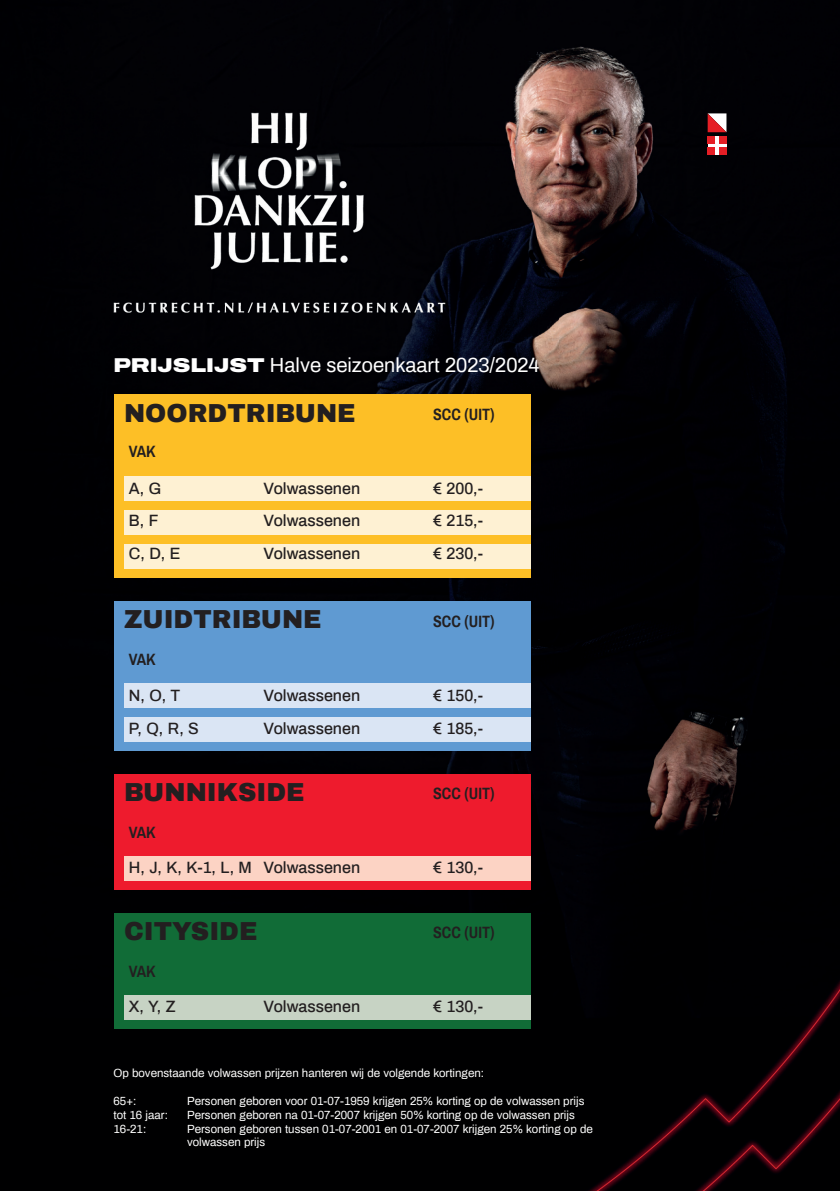
<style>
.page{position:relative;width:840px;height:1191px;background:#fff}
.page>*{position:absolute;margin:0;border:0;box-sizing:border-box;transform-origin:0 0}
.t1{font:900 25.4px "Archivo";color:#231f20}
.t2{font:20px "Archivo";color:#fff}
.t3{font:500 16px "Archivo";color:#231f20}
.t4{font:700 16px "Archivo Narrow";color:#231f20}
.t5{font:11.6px/13.8px "Archivo";color:#fff}
.s1{font-family:"Archivo Expanded";font-weight:900}
</style>
<div class="page">
<img style="left:0;top:0;width:559px;height:420px">
<img style="left:559px;top:0;width:280px;height:1191px">
<div style="left:0;top:420px;width:139px;height:771px;background:#000002"></div>
<div style="left:490px;top:420px;width:70px;height:771px;background:#000001"></div>
<div style="left:139px;top:578px;width:351px;height:23px;background:#000003"></div>
<div style="left:350px;top:750px;width:69px;height:441px;background:#000001"></div>
<div style="left:139px;top:750px;width:211px;height:441px;background:#000001"></div>
<div style="left:419px;top:750px;width:71px;height:441px;background:#000001"></div>
<div style="left:707px;top:136px;width:19px;height:19px;background:#fff"></div>
<div style="left:718px;top:147px;width:8px;height:8px;background:#e51e25"></div>
<div style="left:718px;top:136px;width:8px;height:7px;background:#e51e25"></div>
<div style="left:707px;top:136px;width:8px;height:7px;background:#e51e25"></div>
<div style="left:707px;top:147px;width:8px;height:8px;background:#e51e25"></div>
<svg style="left:707px;top:113px;width:19px;height:19px"></svg>
<div style="left:114px;top:395px;width:287px;height:183px;background:#fdbf26"></div>
<div style="left:401px;top:395px;width:129px;height:183px;background:#fdbf26"></div>
<div style="left:124px;top:544px;width:277px;height:24px;background:#fef1d3"></div>
<div style="left:401px;top:544px;width:129px;height:24px;background:#fef1d3"></div>
<div style="left:124px;top:510px;width:277px;height:24px;background:#fef1d3"></div>
<div style="left:401px;top:510px;width:129px;height:24px;background:#fef1d3"></div>
<div style="left:124px;top:477px;width:277px;height:24px;background:#fef1d3"></div>
<div style="left:401px;top:477px;width:129px;height:24px;background:#fef1d3"></div>
<div style="left:114px;top:601px;width:287px;height:149px;background:#5f9ad2"></div>
<div style="left:401px;top:601px;width:129px;height:149px;background:#5f9ad2"></div>
<div style="left:124px;top:717px;width:277px;height:24px;background:#dae5f4"></div>
<div style="left:401px;top:717px;width:129px;height:24px;background:#dae5f4"></div>
<div style="left:124px;top:683px;width:277px;height:24px;background:#dae5f4"></div>
<div style="left:401px;top:683px;width:129px;height:24px;background:#dae5f4"></div>
<div style="left:114px;top:774px;width:287px;height:115px;background:#ee1b2d"></div>
<div style="left:401px;top:774px;width:129px;height:115px;background:#ee1b2d"></div>
<div style="left:124px;top:856px;width:277px;height:24px;background:#fcd3c4"></div>
<div style="left:401px;top:856px;width:129px;height:24px;background:#fcd3c4"></div>
<div style="left:114px;top:913px;width:287px;height:115px;background:#116c37"></div>
<div style="left:401px;top:913px;width:129px;height:115px;background:#116c37"></div>
<div style="left:124px;top:995px;width:277px;height:24px;background:#c7d3c4"></div>
<div style="left:401px;top:995px;width:129px;height:24px;background:#c7d3c4"></div>
<h2 class="t2" style="left:113px;top:350px;width:427px"><span class="s1">PRIJSLIJST</span> Halve seizoenkaart 2023/2024</h2>
<h1 class="t1" style="left:124px;top:397px;width:233px">NOORDTRIBUNE</h1>
<h3 class="t4" style="left:433px;top:403px;width:63px">SCC (UIT)</h3>
<h3 class="t4" style="left:129px;top:441px;width:28px">VAK</h3>
<h3 class="t3" style="left:129px;top:477px;width:34px">A, G</h3>
<h3 class="t3" style="left:263px;top:477px;width:98px">Volwassenen</h3>
<h3 class="t3" style="left:433px;top:477px;width:51px">€ 200,-</h3>
<h3 class="t3" style="left:129px;top:508px;width:31px">B, F</h3>
<h3 class="t3" style="left:263px;top:508px;width:98px">Volwassenen</h3>
<h3 class="t3" style="left:433px;top:508px;width:51px">€ 215,-</h3>
<h3 class="t3" style="left:129px;top:542px;width:53px">C, D, E</h3>
<h3 class="t3" style="left:263px;top:542px;width:98px">Volwassenen</h3>
<h3 class="t3" style="left:433px;top:542px;width:51px">€ 230,-</h3>
<h1 class="t1" style="left:124px;top:604px;width:199px">ZUIDTRIBUNE</h1>
<h3 class="t4" style="left:433px;top:610px;width:63px">SCC (UIT)</h3>
<h3 class="t4" style="left:129px;top:648px;width:28px">VAK</h3>
<h3 class="t3" style="left:129px;top:683px;width:53px">N, O, T</h3>
<h3 class="t3" style="left:263px;top:683px;width:98px">Volwassenen</h3>
<h3 class="t3" style="left:433px;top:683px;width:51px">€ 150,-</h3>
<h3 class="t3" style="left:129px;top:717px;width:71px">P, Q, R, S</h3>
<h3 class="t3" style="left:263px;top:717px;width:98px">Volwassenen</h3>
<h3 class="t3" style="left:433px;top:717px;width:51px">€ 185,-</h3>
<h1 class="t1" style="left:124px;top:777px;width:182px">BUNNIKSIDE</h1>
<h3 class="t4" style="left:433px;top:782px;width:63px">SCC (UIT)</h3>
<h3 class="t4" style="left:129px;top:821px;width:28px">VAK</h3>
<h3 class="t3" style="left:129px;top:856px;width:233px">H, J, K, K-1, L, M Volwassenen</h3>
<h3 class="t3" style="left:433px;top:856px;width:51px">€ 130,-</h3>
<h1 class="t1" style="left:124px;top:916px;width:135px">CITYSIDE</h1>
<h3 class="t4" style="left:433px;top:921px;width:63px">SCC (UIT)</h3>
<h3 class="t4" style="left:129px;top:960px;width:28px">VAK</h3>
<h3 class="t3" style="left:129px;top:995px;width:48px">X, Y, Z</h3>
<h3 class="t3" style="left:263px;top:995px;width:98px">Volwassenen</h3>
<h3 class="t3" style="left:433px;top:995px;width:51px">€ 130,-</h3>
<p class="t5" style="left:113px;top:1065px;width:372px">Op bovenstaande volwassen prijzen hanteren wij de volgende kortingen:</p>
<p class="t5" style="left:113px;top:1093px;width:24px">65+:</p>
<p class="t5" style="left:187px;top:1093px;width:398px">Personen geboren voor 01-07-1959 krijgen 25% korting op de volwassen prijs</p>
<p class="t5" style="left:113px;top:1107px;width:56px">tot 16 jaar:</p>
<p class="t5" style="left:187px;top:1107px;width:389px">Personen geboren na 01-07-2007 krijgen 50% korting op de volwassen prijs</p>
<p class="t5" style="left:113px;top:1120px;width:34px">16-21:</p>
<p class="t5" style="left:187px;top:1120px;width:407px">Personen geboren tussen 01-07-2001 en 01-07-2007 krijgen 25% korting op de volwassen prijs</p>
</div>
